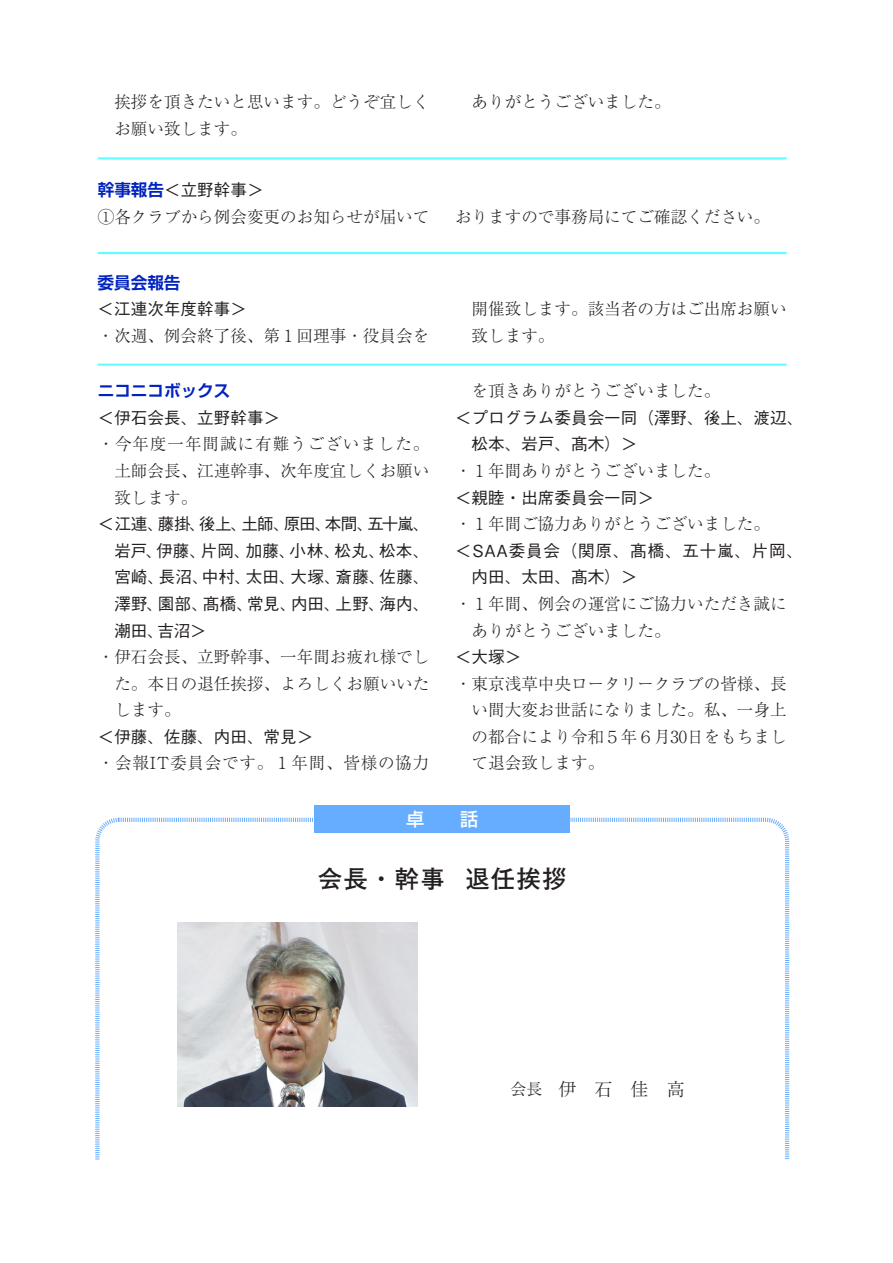
<style>
.page{position:relative;width:893px;height:1263px;background:#fff}
.page>*{position:absolute;margin:0;border:0;box-sizing:border-box;transform-origin:0 0}
.t1{font:700 24.45px "Futo Go B101 Pro";letter-spacing:.05em;color:#231f20}
.t2{font:300 18px "Ryumin Pro";color:#231f20}
.t3{font:500 18px "Shin Go Pro";color:#fff}
.リュウミン__15_6Q__行送り23H{font:300 16.65px/26.5px "Ryumin Pro";color:#231f20;text-align:justify}
.リュウミン__15_6Q__行送り23H-2{font:500 16.65px/26.5px "Gothic BBB Pro";color:#231f20;text-align:justify}
.Q15_6_問1{font:300 16.65px/26.5px "Ryumin Pro";color:#231f20}
.リュウミン__15_6Q__行送り23H-3{font:500 16.65px/26.5px "Gothic BBB Pro";letter-spacing:.045em;color:#231f20}
.リュウミン__15_6Q__行送り23H-4{font:300 16.65px "Ryumin Pro";letter-spacing:.045em;color:#231f20}
.リュウミン__15_6Q__行送り23H-5{font:700 16.65px "Shin Go Pro De";color:#0023bf}
.Q15_6_問1-2{font:500 16.65px "Gothic BBB Pro";color:#231f20}
.s1{font-family:"Shin Go Pro De";font-weight:700;color:#0023bf}
.s2{font-size:15.9px}
</style>
<div class="page">
<hr style="left:98px;top:364px;width:689px;height:2px;background:#60ffff">
<hr style="left:98px;top:252px;width:689px;height:2px;background:#60ffff">
<hr style="left:98px;top:157px;width:689px;height:2px;background:#60ffff">
<svg style="left:95px;top:817px;width:695px;height:343px"></svg>
<div style="left:315px;top:806px;width:255px;height:27px;background:#66adff"></div>
<img style="left:177px;top:923px;width:240px;height:183px">
<p class="リュウミン__15_6Q__行送り23H" style="left:114px;top:87px;width:317px">挨拶を頂きたいと思います。どうぞ宜しくお願い致します。</p>
<p class="リュウミン__15_6Q__行送り23H-2" style="left:98px;top:175px;width:167px"><span class="s1">幹事報告</span>＜立野幹事＞</p>
<p class="リュウミン__15_6Q__行送り23H" style="left:98px;top:202px;width:333px">①各クラブから例会変更のお知らせが届いて</p>
<p class="リュウミン__15_6Q__行送り23H-5" style="left:98px;top:269px;width:84px">委員会報告</p>
<p class="Q15_6_問1-2" style="left:98px;top:296px;width:151px">＜江連次年度幹事＞</p>
<p class="Q15_6_問1" style="left:98px;top:321px;width:333px">・次週、例会終了後、第１回理事・役員会を</p>
<p class="リュウミン__15_6Q__行送り23H-5" style="left:98px;top:377px;width:134px">ニコニコボックス</p>
<p class="リュウミン__15_6Q__行送り23H-2" style="left:98px;top:402px;width:184px">＜伊石会長、立野幹事＞</p>
<p class="リュウミン__15_6Q__行送り23H" style="left:114px;top:430px;width:317px;text-indent:-17px">・今年度一年間誠に有難うございました。土師会長、江連幹事、次年度宜しくお願い致します。</p>
<p class="リュウミン__15_6Q__行送り23H-2" style="left:114px;top:509px;width:317px;text-indent:-17px">＜江連、藤掛、後上、土師、原田、本間、五十嵐、岩戸、伊藤、片岡、加藤、小林、松丸、松本、宮崎、長沼、中村、太田、大塚、斎藤、佐藤、澤野、園部、髙橋、常見、内田、上野、海内、潮田、吉沼＞</p>
<p class="リュウミン__15_6Q__行送り23H" style="left:114px;top:642px;width:317px;text-indent:-17px">・伊石会長、立野幹事、一年間お疲れ様でした。本日の退任挨拶、よろしくお願いいたします。</p>
<p class="リュウミン__15_6Q__行送り23H-2" style="left:98px;top:721px;width:217px">＜伊藤、佐藤、内田、常見＞</p>
<p class="リュウミン__15_6Q__行送り23H-4" style="left:98px;top:750px;width:333px">・会報IT委員会です。１年間、皆様の協力</p>
<p class="リュウミン__15_6Q__行送り23H" style="left:455px;top:87px;width:217px">　ありがとうございました。</p>
<p class="リュウミン__15_6Q__行送り23H" style="left:455px;top:202px;width:317px">おりますので事務局にてご確認ください。</p>
<p class="Q15_6_問1" style="left:472px;top:295px;width:317px">開催致します。該当者の方はご出席お願い致します。</p>
<p class="リュウミン__15_6Q__行送り23H" style="left:472px;top:376px;width:250px">を頂きありがとうございました。</p>
<p class="リュウミン__15_6Q__行送り23H-2" style="left:472px;top:402px;width:333px;text-indent:-17px">＜プログラム委員会一同（澤野、後上、渡辺、松本、岩戸、髙木）＞</p>
<p class="リュウミン__15_6Q__行送り23H" style="left:455px;top:456px;width:267px">・１年間ありがとうございました。</p>
<p class="リュウミン__15_6Q__行送り23H-2" style="left:455px;top:482px;width:200px">＜親睦・出席委員会一同＞</p>
<p class="リュウミン__15_6Q__行送り23H" style="left:455px;top:509px;width:317px">・１年間ご協力ありがとうございました。</p>
<p class="リュウミン__15_6Q__行送り23H-3" style="left:472px;top:535px;width:333px;text-indent:-17px">＜SAA委員会（関原、髙橋、五十嵐、片岡、内田、太田、髙木）＞</p>
<p class="リュウミン__15_6Q__行送り23H" style="left:472px;top:589px;width:317px;text-indent:-17px">・１年間、例会の運営にご協力いただき誠にありがとうございました。</p>
<p class="リュウミン__15_6Q__行送り23H-2" style="left:455px;top:641px;width:68px">＜大塚＞</p>
<p class="リュウミン__15_6Q__行送り23H" style="left:472px;top:669px;width:317px;text-indent:-17px">・東京浅草中央ロータリークラブの皆様、長い間大変お世話になりました。私、一身上の都合により令和５年６月30日をもちまして退会致します。</p>
<p class="t3" style="left:406px;top:804px;width:74px">卓　　話</p>
<p class="t1" style="left:318px;top:859px;width:250px">会長・幹事 退任挨拶</p>
<p class="t2" style="left:510px;top:1075px;width:176px"><span class="s2">会長　</span>伊　石　佳　高</p>
</div>
